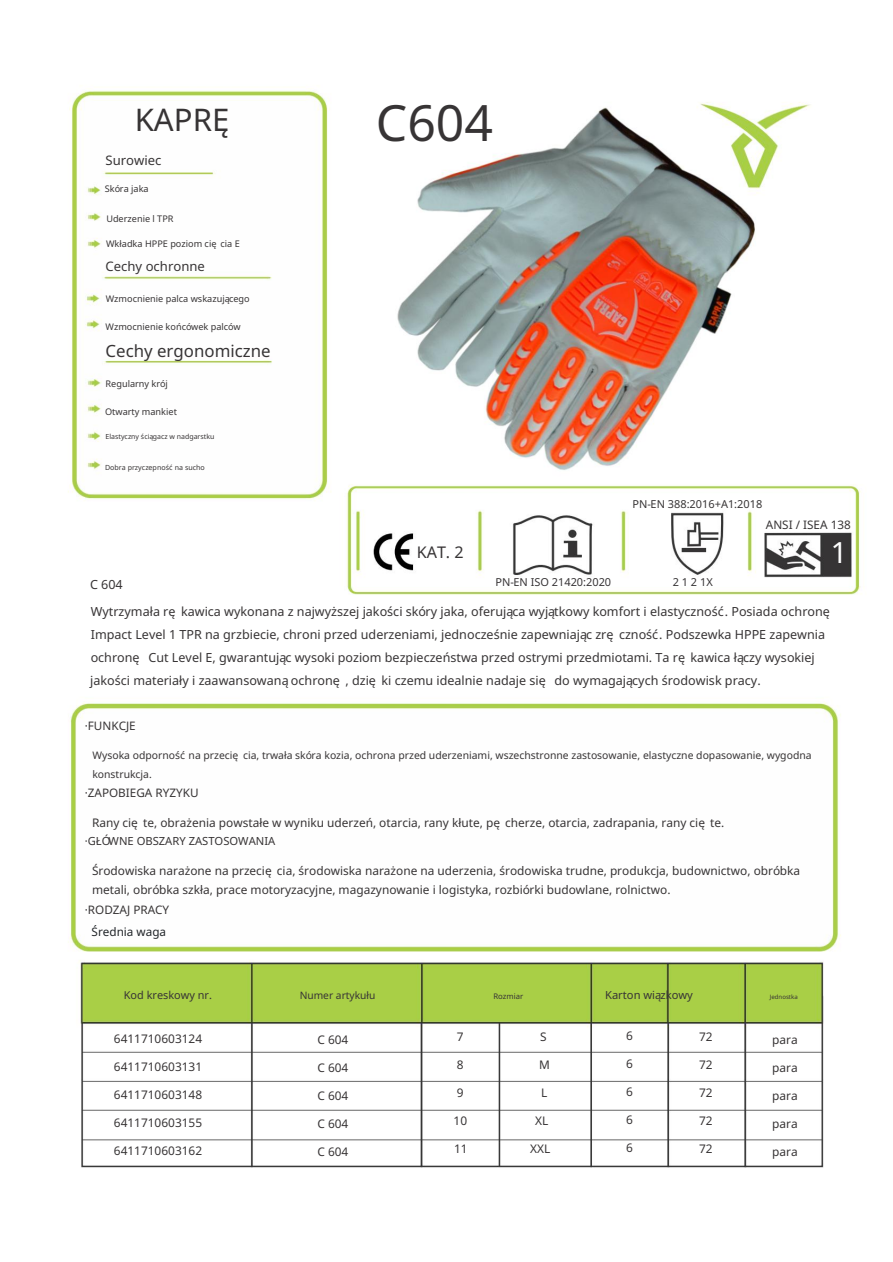
<style>
.page{position:relative;width:893px;height:1262px;background:#fff}
.page>*{position:absolute;margin:0;border:0;box-sizing:border-box;transform-origin:0 0}
.t1{font:49.95px "Noto Sans";color:#373435}
.t2{font:31.05px "Noto Sans";color:#373435}
.t3{font:29.1px "Noto Sans";color:#fefefe}
.t4{font:16.8px "Noto Sans";color:#373435}
.t5{font:16.05px "Noto Sans";color:#373435}
.t6{font:13.05px "Noto Sans";color:#373435}
.t7{font:12.6px/22.8px "Noto Sans";color:#373435}
.t8{font:11.85px/18.6px "Noto Sans";color:#373435}
.t9{font:11.7px "Noto Sans";color:#373435}
.t10{font:11.7px "Noto Sans";color:#212529}
.t11{font:11.25px "Noto Sans";color:#373435}
.t12{font:11.1px "Noto Sans";color:#373435}
.t13{font:10.95px "Noto Sans";color:#373435}
.t14{font:10.35px/18.6px "Noto Sans";color:#373435}
.t15{font:10.2px "Noto Sans";color:#373435}
.t16{font:9.15px "Noto Sans";color:#373435}
.t17{font:7.65px "Noto Sans";color:#373435}
.t18{font:7.05px "Noto Sans";color:#373435}
.t19{font:6px "Noto Sans";color:#373435}
</style>
<div class="page">
<img style="left:68px;top:91px;width:793px;height:1077px">
<h2 class="t2" style="left:135px;top:98px;width:96px">KAPRĘ</h2>
<h1 class="t1" style="left:376px;top:88px;width:119px">C604</h1>
<p class="t6" style="left:106px;top:151px;width:57px">Surowiec</p>
<p class="t16" style="left:105px;top:182px;width:45px">Skóra jaka</p>
<p class="t16" style="left:106px;top:213px;width:69px">Uderzenie l TPR</p>
<p class="t16" style="left:106px;top:237px;width:135px">Wkładka HPPE poziom cięcia E</p>
<p class="t6" style="left:106px;top:257px;width:101px">Cechy ochronne</p>
<p class="t16" style="left:106px;top:293px;width:145px">Wzmocnienie palca wskazującego</p>
<p class="t16" style="left:106px;top:320px;width:136px">Wzmocnienie końcówek palców</p>
<h3 class="t4" style="left:106px;top:339px;width:166px">Cechy ergonomiczne</h3>
<p class="t16" style="left:106px;top:377px;width:64px">Regularny krój</p>
<p class="t16" style="left:105px;top:405px;width:73px">Otwarty mankiet</p>
<p class="t18" style="left:106px;top:431px;width:110px">Elastyczny ściągacz w nadgarstku</p>
<p class="t18" style="left:105px;top:462px;width:101px">Dobra przyczepność na sucho</p>
<p class="t13" style="left:632px;top:496px;width:131px">PN-EN 388:2016+A1:2018</p>
<p class="t9" style="left:765px;top:516px;width:86px">ANSI / ISEA 138</p>
<h3 class="t3" style="left:830px;top:531px;width:18px">1</h3>
<h3 class="t5" style="left:417px;top:540px;width:48px">KAT. 2</h3>
<p class="t7" style="left:90px;top:571px;width:747px;line-height:26.7px">C 604<br>Wytrzymała rękawica wykonana z najwyższej jakości skóry jaka, oferująca wyjątkowy komfort i elastyczność. Posiada ochronę</p>
<p class="t7" style="left:90px;top:622px;width:736px">Impact Level 1 TPR na grzbiecie, chroni przed uderzeniami, jednocześnie zapewniając zręczność. Podszewka HPPE zapewnia ochronę Cut Level E, gwarantując wysoki poziom bezpieczeństwa przed ostrymi przedmiotami. Ta rękawica łączy wysokiej jakości materiały i zaawansowaną ochronę, dzięki czemu idealnie nadaje się do wymagających środowisk pracy.</p>
<p class="t13" style="left:672px;top:574px;width:42px">2 1 2 1X</p>
<p class="t13" style="left:495px;top:575px;width:117px">PN-EN ISO 21420:2020</p>
<p class="t9" style="left:85px;top:717px;width:53px">·FUNKCJE</p>
<p class="t14" style="left:92px;top:745px;width:720px">Wysoka odporność na przecięcia, trwała skóra kozia, ochrona przed uderzeniami, wszechstronne zastosowanie, elastyczne dopasowanie, wygodna konstrukcja.</p>
<p class="t9" style="left:85px;top:784px;width:115px">·ZAPOBIEGA RYZYKU</p>
<p class="t8" style="left:92px;top:812px;width:634px">Rany cięte, obrażenia powstałe w wyniku uderzeń, otarcia, rany kłute, pęcherze, otarcia, zadrapania, rany cięte.</p>
<p class="t11" style="left:85px;top:833px;width:192px">·GŁÓWNE OBSZARY ZASTOSOWANIA</p>
<p class="t8" style="left:92px;top:861px;width:709px">Środowiska narażone na przecięcia, środowiska narażone na uderzenia, środowiska trudne, produkcja, budownictwo, obróbka metali, obróbka szkła, prace motoryzacyjne, magazynowanie i logistyka, rozbiórki budowlane, rolnictwo.</p>
<p class="t9" style="left:85px;top:901px;width:86px">·RODZAJ PRACY</p>
<p class="t10" style="left:92px;top:923px;width:76px">Średnia waga</p>
<p class="t13" style="left:124px;top:986px;width:90px">Kod kreskowy nr.</p>
<p class="t15" style="left:300px;top:987px;width:77px">Numer artykułu</p>
<p class="t17" style="left:493px;top:990px;width:31px">Rozmiar</p>
<p class="t12" style="left:605px;top:986px;width:89px">Karton wiązkowy</p>
<p class="t19" style="left:769px;top:992px;width:29px">Jednostka</p>
<p class="t8" style="left:114px;top:1029px;width:90px">6411710603124</p>
<p class="t8" style="left:317px;top:1030px;width:32px">C 604</p>
<p class="t8" style="left:457px;top:1026px;width:8px">7</p>
<p class="t8" style="left:540px;top:1027px;width:8px">S</p>
<p class="t8" style="left:626px;top:1026px;width:8px">6</p>
<p class="t8" style="left:699px;top:1026px;width:15px">72</p>
<p class="t8" style="left:772px;top:1029px;width:27px">para</p>
<p class="t8" style="left:114px;top:1057px;width:90px">6411710603131</p>
<p class="t8" style="left:626px;top:1054px;width:8px">6</p>
<p class="t8" style="left:457px;top:1054px;width:8px">8</p>
<p class="t8" style="left:539px;top:1055px;width:12px">M</p>
<p class="t8" style="left:317px;top:1058px;width:32px">C 604</p>
<p class="t8" style="left:699px;top:1054px;width:15px">72</p>
<p class="t8" style="left:772px;top:1057px;width:27px">para</p>
<p class="t8" style="left:114px;top:1085px;width:90px">6411710603148</p>
<p class="t8" style="left:626px;top:1082px;width:8px">6</p>
<p class="t8" style="left:457px;top:1082px;width:8px">9</p>
<p class="t8" style="left:541px;top:1083px;width:8px">L</p>
<p class="t8" style="left:317px;top:1086px;width:32px">C 604</p>
<p class="t8" style="left:699px;top:1082px;width:15px">72</p>
<p class="t8" style="left:772px;top:1085px;width:27px">para</p>
<p class="t8" style="left:114px;top:1113px;width:90px">6411710603155</p>
<p class="t8" style="left:317px;top:1114px;width:32px">C 604</p>
<p class="t8" style="left:453px;top:1110px;width:15px">10</p>
<p class="t8" style="left:535px;top:1111px;width:15px">XL</p>
<p class="t8" style="left:626px;top:1110px;width:8px">6</p>
<p class="t8" style="left:699px;top:1110px;width:15px">72</p>
<p class="t8" style="left:772px;top:1113px;width:27px">para</p>
<p class="t8" style="left:114px;top:1141px;width:90px">6411710603162</p>
<p class="t8" style="left:317px;top:1142px;width:32px">C 604</p>
<p class="t8" style="left:454px;top:1138px;width:15px">11</p>
<p class="t8" style="left:530px;top:1139px;width:22px">XXL</p>
<p class="t8" style="left:626px;top:1138px;width:8px">6</p>
<p class="t8" style="left:699px;top:1138px;width:15px">72</p>
<p class="t8" style="left:772px;top:1141px;width:27px">para</p>
</div>
